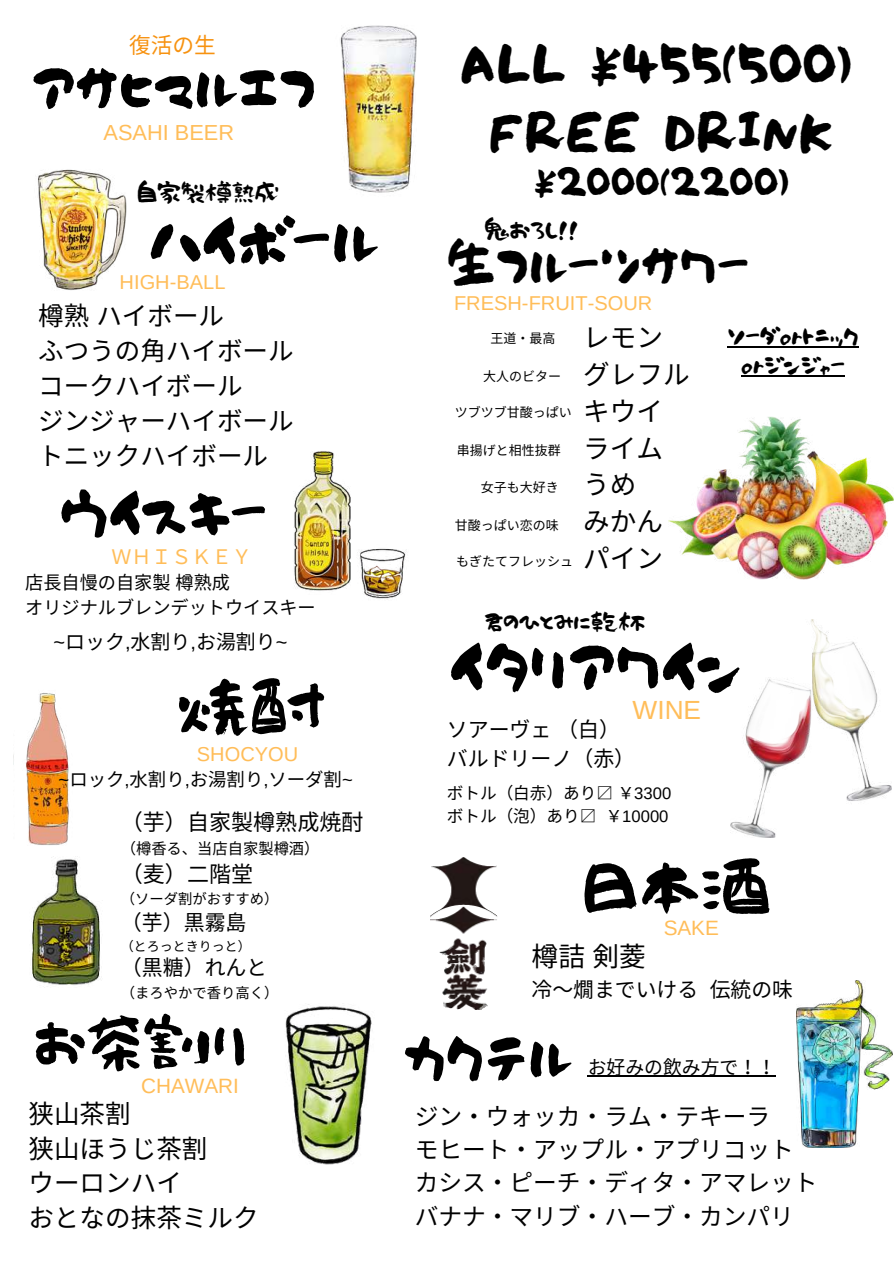
<style>
.page{position:relative;width:894px;height:1264px;background:#fff}
.page>*{position:absolute;margin:0;border:0;box-sizing:border-box;transform-origin:0 0}
.t1{font:60.15px "Ounen mouhitsu";color:#000}
.t2{font:59.85px "Ounen mouhitsu";color:#000}
.t3{font:56.1px "Ounen mouhitsu";color:#000}
.t4{font:55.95px "Ounen mouhitsu";color:#000}
.t5{font:55.2px "Ounen mouhitsu";color:#000}
.t6{font:48.9px "Ounen mouhitsu";color:#000}
.t7{font:44.7px/67.8px "Ounen mouhitsu";color:#000;text-align:center}
.t8{font:32.1px "Ounen mouhitsu";color:#000}
.t9{font:26.7px "Noto Sans CJ Ksc";color:#000}
.t10{font:26.55px/36.8px "Noto Sans CJ Ksc";color:#000}
.t11{font:26.25px "Arimo";color:#ffbd59}
.t12{font:25.5px/34.8px "Noto Sans CJ Ksc";color:#000}
.t13{font:23.7px/33.2px "Noto Sans CJ Ksc";color:#000}
.t14{font:22.05px/29.2px "Ounen mouhitsu";color:#000;text-align:center}
.t15{font:22.05px "Noto Sans CJ Ksc";color:#000}
.t16{font:21.75px "Arimo";color:#ffbd59}
.t17{font:21.75px "Noto Sans CJ Ksc";color:#f79210}
.t18{font:21px "Noto Sans CJ Ksc";color:#000}
.t19{font:20.85px/29px "Noto Sans CJ Ksc";color:#000}
.t20{font:20.85px "Ounen mouhitsu";color:#000}
.t21{font:20.7px "Arimo";color:#ffbd59}
.t22{font:20.1px "Arimo";color:#ffbd59}
.t23{font:20.1px "Noto Sans CJ Ksc";color:#ffbd59}
.t24{font:19.95px "Noto Sans CJ Ksc";color:#000}
.t25{font:19.95px "Ounen mouhitsu";color:#000}
.t26{font:18.9px "Noto Sans CJ Ksc";color:#000}
.t27{font:18.45px "Noto Sans CJ Ksc";color:#000}
.t28{font:18.15px/24.9px "Noto Sans CJ Ksc";color:#000}
.t29{font:16.65px "Noto Sans CJ Ksc";color:#000}
.t30{font:15.3px "Noto Sans CJ Ksc";color:#000}
.t31{font:14.4px "Noto Sans CJ Ksc";color:#000}
.t32{font:13.05px "Noto Sans CJ Ksc";color:#000}
.s1{font-family:"Arimo"}
</style>
<div class="page">
<img style="left:730px;top:620px;width:161px;height:217px">
<img style="left:340px;top:25px;width:77px;height:168px">
<img style="left:38px;top:169px;width:89px;height:121px">
<img style="left:430px;top:857px;width:67px;height:152px">
<img style="left:285px;top:1004px;width:87px;height:161px">
<img style="left:32px;top:856px;width:68px;height:129px">
<img style="left:13px;top:693px;width:56px;height:152px">
<img style="left:293px;top:451px;width:114px;height:148px">
<img style="left:668px;top:416px;width:225px;height:163px">
<img style="left:796px;top:980px;width:95px;height:167px">
<hr style="left:587px;top:1075px;width:188px;height:1px;background:#000">
<hr style="left:727px;top:346px;width:131px;height:1px;background:#000">
<hr style="left:741px;top:375px;width:103px;height:2px;background:#000">
<p class="t17" style="left:129px;top:28px;width:86px">復活の生</p>
<h3 class="t5" style="left:31px;top:51px;width:286px">アサヒマルエフ</h3>
<p class="t16" style="left:103px;top:120px;width:132px">ASAHI BEER</p>
<p class="t20" style="left:137px;top:178px;width:144px">自家製樽熟成</p>
<h2 class="t2" style="left:150px;top:201px;width:229px">ハイボール</h2>
<p class="t22" style="left:120px;top:271px;width:107px">HIGH-BALL</p>
<p class="t12" style="left:38px;top:297px;width:257px">樽熟ハイボール<br>ふつうの角ハイボールコークハイボール<br>ジンジャーハイボールトニックハイボール</p>
<h3 class="t3" style="left:59px;top:476px;width:210px">ウイスキー</h3>
<p class="t23" style="left:111px;top:541px;width:142px">ＷＨＩＳＫＥＹ</p>
<p class="t28" style="left:25px;top:569px;width:292px">店長自慢の自家製樽熟成<br>オリジナルブレンデットウイスキー</p>
<p class="t24" style="left:53px;top:626px;width:235px"><span class="s1">~</span>ロック<span class="s1">,</span>水割り<span class="s1">,</span>お湯割り<span class="s1">~</span></p>
<h3 class="t3" style="left:177px;top:670px;width:151px">焼酎</h3>
<p class="t22" style="left:197px;top:743px;width:103px">SHOCYOU</p>
<p class="t27" style="left:59px;top:764px;width:295px"><span class="s1">~</span>ロック<span class="s1">,</span>水割り<span class="s1">,</span>お湯割り<span class="s1">,</span>ソーダ割<span class="s1">~</span></p>
<h3 class="t7" style="left:459px;top:29px;width:394px">ALL ￥455(500)<br>FREE DRINK</h3>
<p class="t8" style="left:533px;top:161px;width:257px">￥2000(2200)</p>
<p class="t14" style="left:484px;top:215px;width:96px">鬼おろし！！</p>
<h3 class="t6" style="left:446px;top:233px;width:304px">生フルーツサワー</h3>
<p class="t22" style="left:454px;top:292px;width:200px">FRESH-FRUIT-SOUR</p>
<p class="t10" style="left:583px;top:318px;width:108px">レモングレフルキウイライムうめ<br>みかんパイン</p>
<p class="t32" style="left:490px;top:327px;width:65px">王道・最高</p>
<p class="t32" style="left:483px;top:366px;width:79px">大人のビター</p>
<p class="t32" style="left:455px;top:402px;width:118px">ツブツブ甘酸っぱい</p>
<p class="t32" style="left:456px;top:439px;width:104px">串揚げと相性抜群</p>
<p class="t32" style="left:480px;top:476px;width:79px">女子も大好き</p>
<p class="t32" style="left:455px;top:514px;width:105px">甘酸っぱい恋の味</p>
<p class="t32" style="left:456px;top:550px;width:118px">もぎたてフレッシュ</p>
<p class="t25" style="left:484px;top:608px;width:162px">君のひとみに乾杯</p>
<p class="t14" style="left:727px;top:321px;width:133px">ソーダorトニックorジンジャー</p>
<h1 class="t1" style="left:449px;top:627px;width:295px">イタリアワイン</h1>
<p class="t11" style="left:632px;top:695px;width:70px">WINE</p>
<p class="t19" style="left:446px;top:714px;width:190px">ソアーヴェ（白）バルドリーノ（赤）</p>
<p class="t29" style="left:446px;top:779px;width:226px">ボトル（白赤）あり〼￥<span class="s1">3300</span></p>
<p class="t15" style="left:121px;top:804px;width:244px">（芋）自家製樽熟成焼酎</p>
<p class="t29" style="left:446px;top:802px;width:223px">ボトル（泡）あり〼￥<span class="s1">10000</span></p>
<p class="t30" style="left:121px;top:835px;width:200px">（樽香る、当店自家製樽酒）</p>
<p class="t15" style="left:121px;top:856px;width:134px">（麦）二階堂</p>
<p class="t31" style="left:121px;top:887px;width:159px">（ソーダ割がおすすめ）</p>
<p class="t18" style="left:121px;top:905px;width:124px">（芋）黒霧島</p>
<p class="t32" style="left:121px;top:936px;width:131px">（とろっときりっと）</p>
<p class="t18" style="left:121px;top:951px;width:148px">（黒糖）れんと</p>
<p class="t31" style="left:121px;top:981px;width:159px">（まろやかで香り高く）</p>
<h3 class="t3" style="left:581px;top:849px;width:191px">日本酒</h3>
<p class="t21" style="left:663px;top:916px;width:57px">SAKE</p>
<p class="t9" style="left:531px;top:935px;width:113px">樽詰剣菱</p>
<p class="t19" style="left:531px;top:974px;width:263px">冷～燗までいける伝統の味</p>
<h3 class="t4" style="left:35px;top:1006px;width:214px">お茶割り</h3>
<p class="t21" style="left:141px;top:1073px;width:99px">CHAWARI</p>
<h3 class="t3" style="left:403px;top:1020px;width:170px">カクテル</h3>
<p class="t26" style="left:587px;top:1052px;width:174px">お好みの飲み方で！ ！</p>
<p class="t12" style="left:29px;top:1094px;width:231px">狭山茶割<br>狭山ほうじ茶割<br>ウーロンハイ<br>おとなの抹茶ミルク</p>
<p class="t13" style="left:414px;top:1098px;width:404px">ジン・ウォッカ・ラム・テキーラ<br>モヒート・アップル・アプリコットカシス・ピーチ・ディタ・アマレットバナナ・マリブ・ハーブ・カンパリ</p>
</div>
